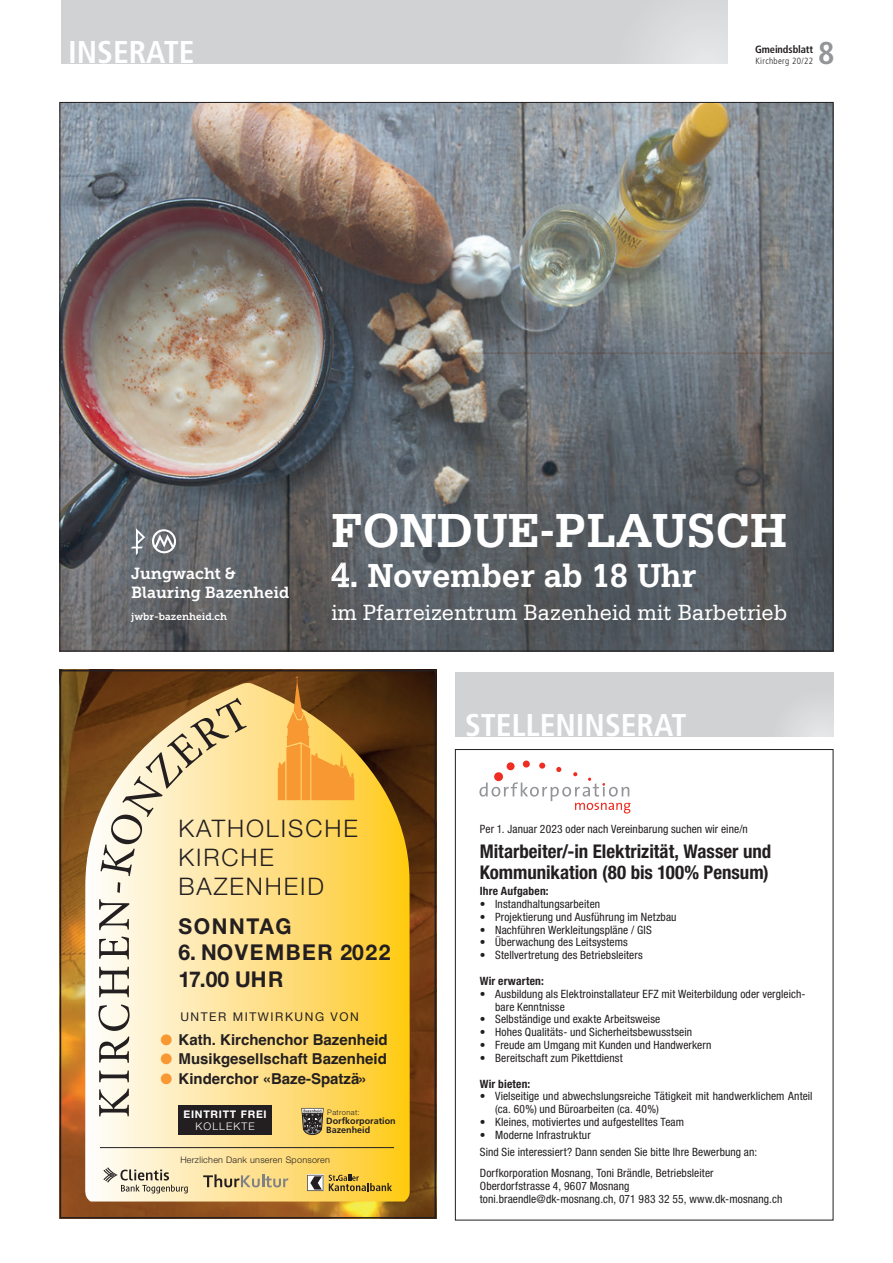
<style>
.page{position:relative;width:893px;height:1263px;background:#fff}
.page>*{position:absolute;margin:0;border:0;box-sizing:border-box;transform-origin:0 0}
.t1{font:700 50.4px "Serifa";color:#fff;scale:.94 1}
.t2{font:700 35.1px "Serifa";color:#fff;scale:.94 1}
.t3{font:700 condensed 31.5px "Frutiger LT Std";color:#fff}
.t4{font:700 condensed 31.5px "Frutiger";color:#fff}
.t5{font:700 condensed 31.5px "Frutiger";color:#939598}
.t6{font:300 24.15px/29.1px "Helvetica Neue";letter-spacing:.08em;color:#231f20}
.t7{font:23.25px "Serifa";color:#fff;scale:.94 1}
.t8{font:700 21.9px/26.2px "Helvetica Neue";letter-spacing:.075em;color:#231f20}
.t9{font:700 condensed 18.9px/21px "Helvetica Neue LT Std";color:#231f20}
.t10{font:16.05px/19.2px "Museo Slab 700";color:#fff}
.t11{font:700 15px "Helvetica";color:#231f20}
.t12{font:12px "Helvetica Neue";letter-spacing:.13em;color:#231f20}
.t13{font:condensed 11.55px/12.9px "Helvetica Neue LT Std";letter-spacing:.01em;color:#231f20}
.t14{font:700 condensed 11.55px "Helvetica Neue LT Std";letter-spacing:.015em;color:#231f20}
.t15{font:700 condensed 10.5px "Frutiger";letter-spacing:-.01em;color:#231f20}
.t16{font:700 10.5px "Helvetica Neue";letter-spacing:.07em;color:#fff}
.t17{font:300 10.5px "Helvetica Neue";letter-spacing:.11em;color:#fff}
.t18{font:10.2px "Museo Slab 700";color:#fff}
.t19{font:300 9px "Helvetica Neue";letter-spacing:.03em;color:#231f20}
.t20{font:700 9px/9px "Frutiger";color:#231f20}
.t21{font:300 condensed 9px "Frutiger LT Std";letter-spacing:.04em;color:#231f20}
.t22{font:300 7.5px "Helvetica Neue";letter-spacing:.05em;color:#231f20}
.s1{font-family:"Serifa BQ";font-weight:400;font-size:33.3px}
.s2{color:#f79832}
</style>
<div class="page">
<div style="left:61px;top:0;width:666px;height:63px;background:#d1d2d4"></div>
<img style="left:63px;top:673px;width:370px;height:542px">
<svg style="left:85px;top:683px;width:325px;height:518px"></svg>
<svg style="left:103px;top:1168px;width:85px;height:25px"></svg>
<svg style="left:278px;top:676px;width:76px;height:124px"></svg>
<hr style="left:100px;top:1147px;width:294px;height:1px;background:#231f20">
<svg style="left:99px;top:698px;width:148px;height:418px"></svg>
<svg style="left:307px;top:1175px;width:16px;height:16px"></svg>
<svg style="left:329px;top:1174px;width:63px;height:17px"></svg>
<svg style="left:203px;top:1174px;width:85px;height:13px"></svg>
<svg style="left:302px;top:1108px;width:21px;height:28px"></svg>
<div style="left:179px;top:1105px;width:93px;height:29px;background:#231f20"></div>
<div style="left:60px;top:670px;width:376px;height:548px;border:2px solid #231f20"></div>
<img style="left:62px;top:104px;width:769px;height:545px">
<svg style="left:131px;top:528px;width:14px;height:27px"></svg>
<svg style="left:152px;top:529px;width:24px;height:24px"></svg>
<svg style="left:331px;top:562px;width:18px;height:25px"></svg>
<div style="left:455px;top:673px;width:378px;height:63px;background:#d1d2d4"></div>
<svg style="left:479px;top:760px;width:151px;height:53px"></svg>
<h3 class="t4" style="left:68px;top:34px;width:128px">INSERATE</h3>
<h3 class="t5" style="left:818px;top:34px;width:18px">8</h3>
<p class="t15" style="left:755px;top:43px;width:60px">Gmeindsblatt</p>
<p class="t21" style="left:755px;top:56px;width:59px">Kirchberg 20/22</p>
<h3 class="t10" style="left:131px;top:564px;width:159px">Jungwacht &amp;<br>Blauring Bazenheid</h3>
<p class="t18" style="left:131px;top:610px;width:97px">jwbr-bazenheid.ch</p>
<h1 class="t1" style="left:331px;top:501px;width:486px">FONDUE-PLAUSCH</h1>
<h2 class="t2" style="left:331px;top:554px;width:389px"><span class="s1">4</span>. November ab 18 Uhr</h2>
<h3 class="t7" style="left:331px;top:599px;width:486px">im Pfarreizentrum Bazenheid mit Barbetrieb</h3>
<h3 class="t3" style="left:465px;top:707px;width:223px">STELLENINSERAT</h3>
<h3 class="t6" style="left:179px;top:813px;width:181px">KATHOLISCHE<br>KIRCHE<br>BAZENHEID</h3>
<h3 class="t8" style="left:179px;top:913px;width:115px">SONNTAG</h3>
<h3 class="t8" style="left:179px;top:939px;width:214px">6. NOVEMBER 2022<br>17.00 UHR</h3>
<p class="t12" style="left:180px;top:1008px;width:180px">UNTER MITWIRKUNG VON</p>
<p class="t11" style="left:161px;top:1030px;width:229px"><span class="s2">●</span> Kath. Kirchenchor Bazenheid</p>
<p class="t11" style="left:161px;top:1050px;width:228px"><span class="s2">●</span> Musikgesellschaft Bazenheid</p>
<p class="t11" style="left:161px;top:1069px;width:209px"><span class="s2">●</span> Kinderchor «Baze-Spatzä»</p>
<p class="t16" style="left:184px;top:1107px;width:85px">EINTRITT FREI</p>
<p class="t22" style="left:327px;top:1107px;width:34px">Patronat:</p>
<p class="t17" style="left:196px;top:1120px;width:61px">KOLLEKTE</p>
<p class="t20" style="left:326px;top:1116px;width:71px">Dorfkorporation<br>Bazenheid</p>
<p class="t19" style="left:180px;top:1155px;width:151px">Herzlichen Dank unseren Sponsoren</p>
<p class="t13" style="left:480px;top:822px;width:270px">Per 1. Januar 2023 oder nach Vereinbarung suchen wir eine/n</p>
<h3 class="t9" style="left:480px;top:840px;width:293px">Mitarbeiter/-in Elektrizität, Wasser und<br>Kommunikation (80 bis 100% Pensum)</h3>
<p class="t14" style="left:480px;top:884px;width:70px">Ihre Aufgaben:</p>
<p class="t13" style="left:480px;top:897px;width:122px">• Instandhaltungsarbeiten</p>
<p class="t13" style="left:480px;top:910px;width:198px">• Projektierung und Ausführung im Netzbau</p>
<p class="t13" style="left:480px;top:923px;width:174px">• Nachführen Werkleitungspläne / GIS</p>
<p class="t13" style="left:480px;top:936px;width:149px">• Überwachung des Leitsystems</p>
<p class="t13" style="left:480px;top:949px;width:165px">• Stellvertretung des Betriebsleiters</p>
<p class="t14" style="left:480px;top:974px;width:66px">Wir erwarten:</p>
<p class="t13" style="left:495px;top:987px;width:312px;text-indent:-15px">• Ausbildung als Elektroinstallateur EFZ mit Weiterbildung oder vergleich&shy;bare Kenntnisse</p>
<p class="t13" style="left:480px;top:1013px;width:182px">• Selbständige und exakte Arbeitsweise</p>
<p class="t13" style="left:480px;top:1026px;width:214px">• Hohes Qualitäts- und Sicherheitsbewusstsein</p>
<p class="t13" style="left:480px;top:1038px;width:233px">• Freude am Umgang mit Kunden und Handwerkern</p>
<p class="t13" style="left:480px;top:1051px;width:145px">• Bereitschaft zum Pikettdienst</p>
<p class="t14" style="left:480px;top:1076px;width:52px">Wir bieten:</p>
<p class="t13" style="left:495px;top:1090px;width:319px;text-indent:-15px">• Vielseitige und abwechslungsreiche Tätigkeit mit handwerklichem Anteil (ca. 60%) und Büroarbeiten (ca. 40%)</p>
<p class="t13" style="left:480px;top:1115px;width:206px">• Kleines, motiviertes und aufgestelltes Team</p>
<p class="t13" style="left:480px;top:1126px;width:279px;line-height:17.5px">• Moderne Infrastruktur<br>Sind Sie interessiert? Dann senden Sie bitte Ihre Bewerbung an:</p>
<p class="t13" style="left:480px;top:1167px;width:304px">Dorfkorporation Mosnang, Toni Brändle, Betriebsleiter<br>Oberdorfstrasse 4, 9607 Mosnang<br>toni.braendle@dk-mosnang.ch, 071 983 32 55, www.dk-mosnang.ch</p>
</div>
